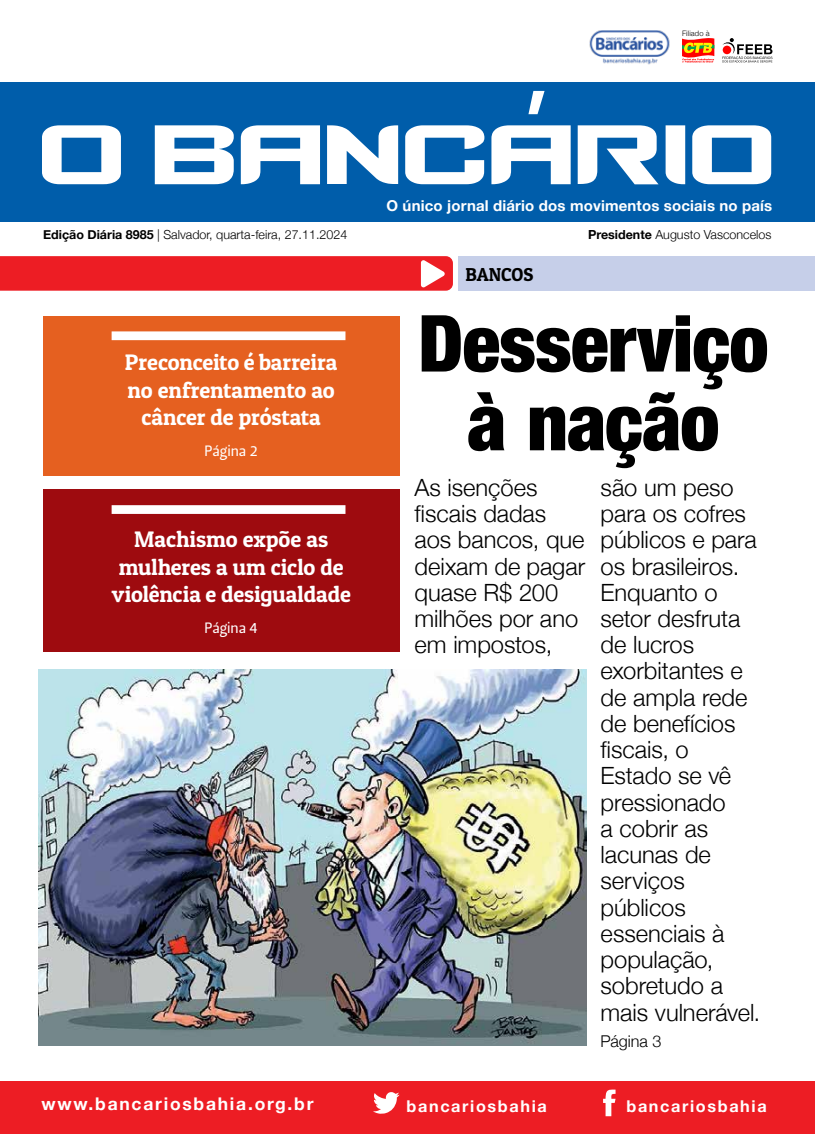
<style>
.page{position:relative;width:815px;height:1134px;background:#fff}
.page>*{position:absolute;margin:0;border:0;box-sizing:border-box;transform-origin:0 0}
.t1{font:117.5px "Counter Strike";color:#fff}
.t2{font:900 condensed 78.75px/78.8px "Helvetica Neue";letter-spacing:-.01em;color:#000;text-align:center}
.t3{font:300 23.75px/26.2px "Helvetica Neue";letter-spacing:-.005em;color:#000}
.t4{font:22.5px/27.5px "Patua One";letter-spacing:-.005em;color:#fff;text-align:center}
.t5{font:18.75px "Patua One";letter-spacing:-.005em;color:#000}
.t6{font:700 17.5px "Helvetica Neue";letter-spacing:.1em;color:#fff}
.t7{font:700 16.25px "Helvetica Neue";letter-spacing:.1em;color:#fff}
.t8{font:300 16.25px "Helvetica Neue";letter-spacing:-.005em;color:#000}
.t9{font:700 15px "Helvetica Neue";letter-spacing:.01em;color:#fff}
.t10{font:15px "Leitura Sans Grot 2";letter-spacing:-.01em;color:#fff}
.t11{font:300 12.5px "Helvetica Neue";color:#000}
.t12{font:300 7.5px "Helvetica Neue";letter-spacing:.025em;color:#000}
.s1{font-weight:700}
.s2{font-size:22.5px}
</style>
<div class="page">
<div style="left:0;top:1082px;width:815px;height:52px;background:#ed1d24"></div>
<svg style="left:722px;top:38px;width:50px;height:24px"></svg>
<svg style="left:682px;top:38px;width:32px;height:24px"></svg>
<div style="left:0;top:83px;width:815px;height:139px;background:#005daa"></div>
<img style="left:589px;top:30px;width:81px;height:35px">
<svg style="left:373px;top:1092px;width:27px;height:22px"></svg>
<svg style="left:603px;top:1089px;width:13px;height:27px"></svg>
<div style="left:43px;top:316px;width:357px;height:159px;background:#e56020"></div>
<div style="left:43px;top:489px;width:357px;height:162px;background:#9e0b0f"></div>
<div style="left:459px;top:256px;width:356px;height:35px;background:#c6cfe9"></div>
<svg style="left:0;top:256px;width:453px;height:35px;background:#ed252c"></svg>
<div style="left:112px;top:331px;width:233px;height:9px;background:#fff"></div>
<div style="left:112px;top:505px;width:233px;height:9px;background:#fff"></div>
<img style="left:38px;top:670px;width:548px;height:375px">
<p class="t12" style="left:682px;top:29px;width:29px">Filiado à</p>
<h1 class="t1" style="left:38px;top:82px;width:738px">O BANCÁRIO</h1>
<p class="t9" style="left:386px;top:197px;width:387px">O único jornal diário dos movimentos sociais no país</p>
<p class="t11" style="left:43px;top:227px;width:306px"><span class="s1">Edição Diária 8985</span> | Salvador, quarta-feira, 27.11.2024</p>
<p class="t4" style="left:125px;top:348px;width:214px">Preconceito é barreira no enfrentamento ao câncer de próstata</p>
<p class="t10" style="left:205px;top:442px;width:55px">Página 2</p>
<p class="t4" style="left:112px;top:525px;width:241px">Machismo expõe as mulheres a um ciclo de violência e desigualdade</p>
<p class="t10" style="left:205px;top:619px;width:55px">Página 4</p>
<p class="t5" style="left:465px;top:263px;width:70px">BANCOS</p>
<p class="t11" style="left:588px;top:226px;width:185px"><span class="s1">Presidente</span> Augusto Vasconcelos</p>
<h2 class="t2" style="left:418px;top:303px;width:352px">Desserviço à nação</h2>
<p class="t3" style="left:415px;top:474px;width:172px">As isenções fiscais dadas aos bancos, que deixam de pagar quase R$ 200 milhões por ano em impostos,</p>
<p class="t3" style="left:601px;top:474px;width:161px">são um peso para os cofres públicos e para os brasileiros.<br>Enquanto o setor desfruta de lucros exorbitantes e de ampla rede de benefícios fiscais, o<br>Estado se vê pressionado<br>a cobrir as lacunas de serviços públicos essenciais à população, sobretudo a mais vulnerável<span class="s2">.</span></p>
<p class="t8" style="left:601px;top:1031px;width:62px">Página 3</p>
<p class="t6" style="left:42px;top:1093px;width:273px">www.bancariosbahia.org.br</p>
<p class="t7" style="left:407px;top:1096px;width:142px">bancariosbahia</p>
<p class="t7" style="left:626px;top:1096px;width:142px">bancariosbahia</p>
</div>
